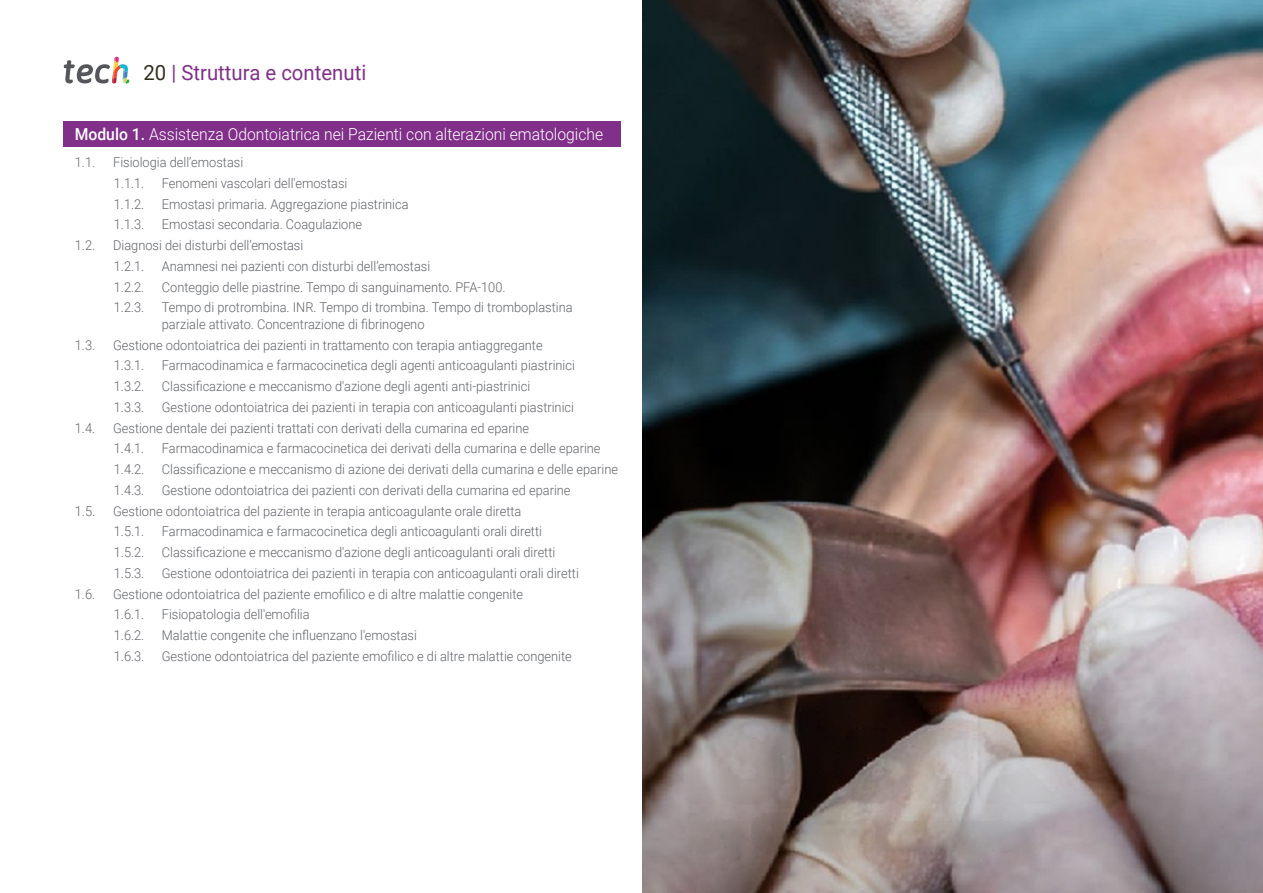
<style>
.page{position:relative;width:1263px;height:893px;background:#fff}
.page>*{position:absolute;margin:0;border:0;box-sizing:border-box;transform-origin:0 0}
.t1{font:21px "Roboto";color:#813089}
.t2{font:300 16.5px "Roboto";color:#fff;scale:.95 1}
.t3{font:300 13.5px/20.7px "Roboto";color:#61646a;scale:.95 1}
.s1{color:#312e20}
.s2{font-weight:500}
</style>
<div class="page">
<div style="left:64px;top:121px;width:557px;height:25px;background:#813089"></div>
<svg style="left:64px;top:57px;width:65px;height:27px"></svg>
<img style="left:642px;top:0;width:621px;height:893px">
<h1 class="t1" style="left:144px;top:57px;width:224px"><span class="s1">20</span> | Struttura e contenuti</h1>
<p class="t2" style="left:75px;top:123px;width:558px"><span class="s2">Modulo 1.</span> Assistenza Odontoiatrica nei Pazienti con alterazioni ematologiche</p>
<p class="t3" style="left:75px;top:151px;width:23px">1.1.</p>
<p class="t3" style="left:113px;top:151px;width:138px">Fisiologia dell’emostasi<br>1.1.1.</p>
<p class="t3" style="left:162px;top:172px;width:197px">Fenomeni vascolari dell'emostasi</p>
<p class="t3" style="left:114px;top:193px;width:34px">1.1.2.</p>
<p class="t3" style="left:162px;top:193px;width:261px">Emostasi primaria. Aggregazione piastrinica</p>
<p class="t3" style="left:114px;top:214px;width:34px">1.1.3.</p>
<p class="t3" style="left:162px;top:214px;width:212px">Emostasi secondaria. Coagulazione</p>
<p class="t3" style="left:75px;top:234px;width:23px">1.2.</p>
<p class="t3" style="left:113px;top:234px;width:202px">Diagnosi dei disturbi dell’emostasi<br>1.2.1.</p>
<p class="t3" style="left:162px;top:255px;width:284px">Anamnesi nei pazienti con disturbi dell’emostasi</p>
<p class="t3" style="left:114px;top:276px;width:34px">1.2.2.</p>
<p class="t3" style="left:162px;top:276px;width:363px">Conteggio delle piastrine. Tempo di sanguinamento. PFA-100.</p>
<p class="t3" style="left:114px;top:297px;width:34px">1.2.3.</p>
<p class="t3" style="left:162px;top:299px;width:434px;line-height:16.5px">Tempo di protrombina. INR. Tempo di trombina. Tempo di tromboplastina parziale attivato. Concentrazione di fibrinogeno</p>
<p class="t3" style="left:75px;top:334px;width:23px">1.3.</p>
<p class="t3" style="left:113px;top:334px;width:454px">Gestione odontoiatrica dei pazienti in trattamento con terapia antiaggregante<br>1.3.1.</p>
<p class="t3" style="left:162px;top:355px;width:436px">Farmacodinamica e farmacocinetica degli agenti anticoagulanti piastrinici</p>
<p class="t3" style="left:114px;top:375px;width:34px">1.3.2.</p>
<p class="t3" style="left:162px;top:375px;width:389px">Classificazione e meccanismo d'azione degli agenti anti-piastrinici</p>
<p class="t3" style="left:114px;top:396px;width:34px">1.3.3.</p>
<p class="t3" style="left:162px;top:396px;width:435px">Gestione odontoiatrica dei pazienti in terapia con anticoagulanti piastrinici</p>
<p class="t3" style="left:75px;top:417px;width:23px">1.4.</p>
<p class="t3" style="left:113px;top:417px;width:439px">Gestione dentale dei pazienti trattati con derivati della cumarina ed eparine<br>1.4.1.</p>
<p class="t3" style="left:162px;top:438px;width:463px">Farmacodinamica e farmacocinetica dei derivati della cumarina e delle eparine</p>
<p class="t3" style="left:114px;top:458px;width:34px">1.4.2.</p>
<p class="t3" style="left:162px;top:458px;width:482px">Classificazione e meccanismo di azione dei derivati della cumarina e delle eparine</p>
<p class="t3" style="left:114px;top:479px;width:34px">1.4.3.</p>
<p class="t3" style="left:162px;top:479px;width:432px">Gestione odontoiatrica dei pazienti con derivati della cumarina ed eparine</p>
<p class="t3" style="left:75px;top:500px;width:23px">1.5.</p>
<p class="t3" style="left:113px;top:500px;width:431px">Gestione odontoiatrica del paziente in terapia anticoagulante orale diretta<br>1.5.1.</p>
<p class="t3" style="left:162px;top:521px;width:402px">Farmacodinamica e farmacocinetica degli anticoagulanti orali diretti</p>
<p class="t3" style="left:114px;top:541px;width:34px">1.5.2.</p>
<p class="t3" style="left:162px;top:541px;width:416px">Classificazione e meccanismo d'azione degli anticoagulanti orali diretti</p>
<p class="t3" style="left:114px;top:562px;width:34px">1.5.3.</p>
<p class="t3" style="left:162px;top:562px;width:440px">Gestione odontoiatrica dei pazienti in terapia con anticoagulanti orali diretti</p>
<p class="t3" style="left:75px;top:583px;width:23px">1.6.</p>
<p class="t3" style="left:113px;top:583px;width:433px">Gestione odontoiatrica del paziente emofilico e di altre malattie congenite<br>1.6.1.</p>
<p class="t3" style="left:162px;top:604px;width:157px">Fisiopatologia dell'emofilia</p>
<p class="t3" style="left:114px;top:624px;width:34px">1.6.2.</p>
<p class="t3" style="left:162px;top:624px;width:270px">Malattie congenite che influenzano l'emostasi</p>
<p class="t3" style="left:114px;top:645px;width:34px">1.6.3.</p>
<p class="t3" style="left:162px;top:645px;width:433px">Gestione odontoiatrica del paziente emofilico e di altre malattie congenite</p>
</div>
